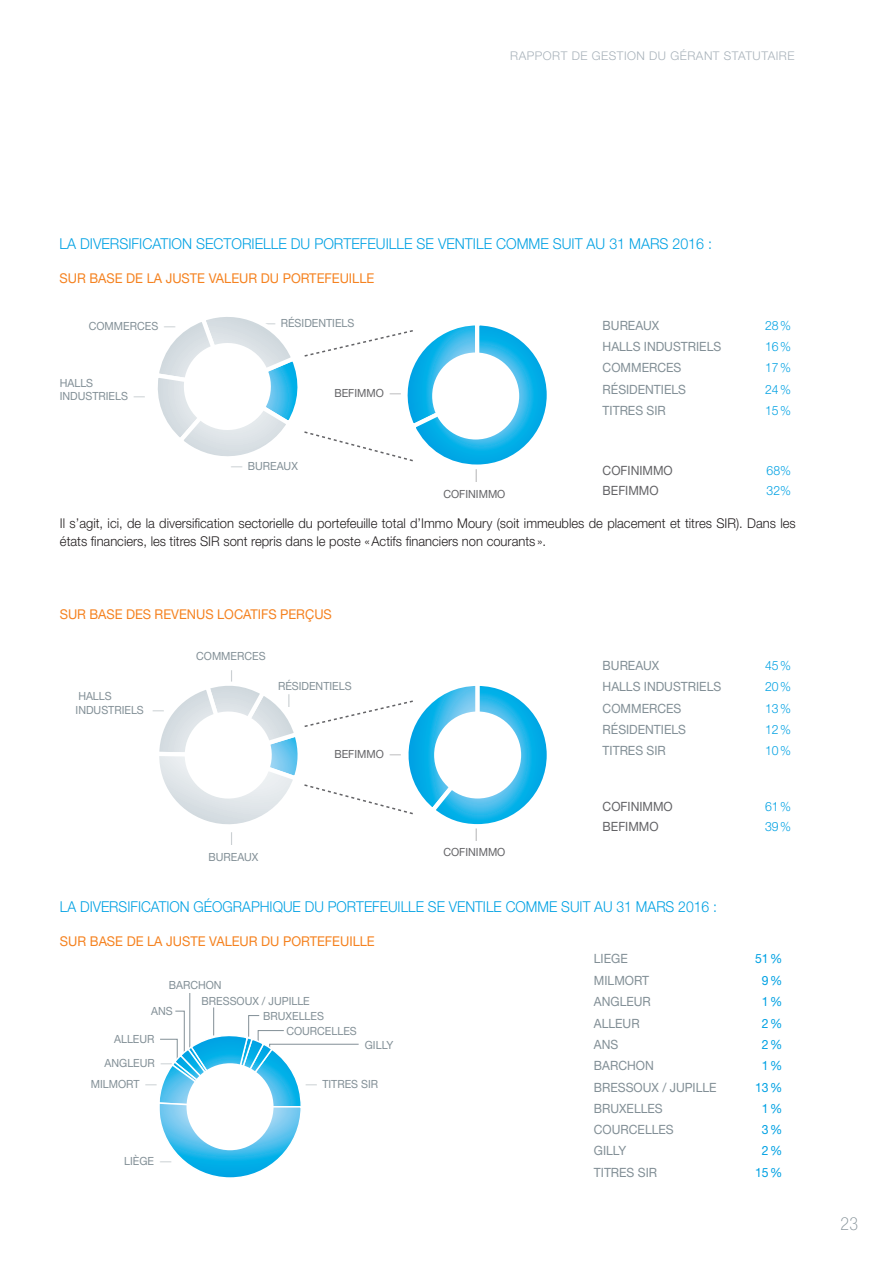
<style>
.page{position:relative;width:893px;height:1263px;background:#fff}
.page>*{position:absolute;margin:0;border:0;box-sizing:border-box;transform-origin:0 0}
.t1{font:100 condensed 18px "Helvetica Neue";color:#828f96}
.t2{font:300 15px "Helvetica Neue";color:#00a1e3;scale:.93 1}
.t3{font:300 15px "Helvetica Neue";color:#00a1e3;scale:.95 1}
.t4{font:300 13.5px/18px "Helvetica Neue";color:#231f20;scale:.96 1}
.t5{font:13.5px "Helvetica Neue";color:#f58220;scale:.95 1}
.t6{font:12.75px "Helvetica Neue";color:#828f96;scale:.95 1}
.t7{font:300 12.75px "Helvetica Neue";color:#00a1e3;scale:.96 1}
.t8{font:12.75px "Helvetica Neue";color:#636366;scale:.95 1}
.t9{font:12.75px "Helvetica Neue";color:#00a1e3;scale:.96 1}
.t10{font:100 condensed 12.75px "Helvetica Neue";color:#828f96}
.t11{font:100 condensed 12.75px "Helvetica Neue";color:#636366}
.t12{font:300 12px "Helvetica Neue";letter-spacing:.04em;color:#a8b2ba}
.t13{font:11.25px/13.5px "Helvetica Neue";color:#828f96;scale:.95 1}
.t14{font:11.25px "Helvetica Neue";color:#636366;scale:.95 1}
.s1{font-weight:100;font-stretch:condensed}
</style>
<div class="page">
<svg style="left:158px;top:317px;width:389px;height:148px"></svg>
<div style="left:432px;top:352px;width:87px;height:87px;background:#fff;border-radius:50%"></div>
<svg style="left:159px;top:686px;width:388px;height:139px"></svg>
<div style="left:434px;top:711px;width:87px;height:87px;background:#fff;border-radius:50%"></div>
<hr style="left:190px;top:993px;width:1px;height:57px;background:#828f96">
<svg style="left:159px;top:1007px;width:200px;height:171px"></svg>
<div style="left:187px;top:1063px;width:87px;height:87px;background:#fff;border-radius:50%"></div>
<p class="t12" style="left:510px;top:48px;width:286px">rapport de gestion du gérant statutaire</p>
<p class="t3" style="left:60px;top:235px;width:688px">La diversification sectorielle du portefeuille se ventile comme suit au 31 mars 2016 :</p>
<p class="t5" style="left:60px;top:270px;width:333px">SUR BASE DE LA JUSTE VALEUR DU PORTEFEUILLE</p>
<p class="t6" style="left:603px;top:318px;width:61px">BUREAUX</p>
<p class="t7" style="left:765px;top:317px;width:29px">28%</p>
<p class="t6" style="left:603px;top:339px;width:126px">HALLS INDUSTRIELS</p>
<p class="t7" style="left:765px;top:339px;width:29px">16%</p>
<p class="t6" style="left:603px;top:360px;width:84px">COMMERCES</p>
<p class="t7" style="left:765px;top:360px;width:29px">17%</p>
<p class="t6" style="left:603px;top:381px;width:89px">RÉSIDENTIELS</p>
<p class="t7" style="left:765px;top:381px;width:29px">24%</p>
<p class="t6" style="left:603px;top:403px;width:54px">TITRES SIR</p>
<p class="t7" style="left:765px;top:402px;width:29px">15%</p>
<p class="t13" style="left:89px;top:319px;width:18px">COMMER</p>
<p class="t13" style="left:137px;top:319px;width:42px">CES <span class="s1">—</span></p>
<p class="t13" style="left:264px;top:316px;width:97px"><span class="s1">—</span> RÉSIDENTIELS</p>
<p class="t13" style="left:60px;top:376px;width:91px">HALLS<br>INDUSTRIELS <span class="s1">—</span></p>
<p class="t14" style="left:334px;top:386px;width:72px">BEFIMMO <span class="s1">—</span></p>
<p class="t13" style="left:231px;top:459px;width:72px"><span class="s1">—</span> BUREAUX</p>
<p class="t11" style="left:468px;top:482px;width:14px;rotate:-90deg">—</p>
<p class="t14" style="left:443px;top:487px;width:67px">COFINIMMO</p>
<p class="t8" style="left:603px;top:463px;width:75px">COFINIMMO</p>
<p class="t7" style="left:767px;top:463px;width:27px">68%</p>
<p class="t8" style="left:603px;top:483px;width:61px">BEFIMMO</p>
<p class="t7" style="left:767px;top:483px;width:27px">32%</p>
<p class="t4" style="left:60px;top:513px;width:768px">Il s’agit, ici, de la diversification sectorielle du portefeuille total d’Immo Moury (soit immeubles de placement et titres SIR). Dans les états financiers, les titres SIR</p>
<p class="t4" style="left:223px;top:531px;width:338px">sont repris dans le poste « Actifs financiers non courants ».</p>
<p class="t5" style="left:60px;top:606px;width:288px">SUR BASE DES REVENUS LOCATIFS PERÇUS</p>
<p class="t13" style="left:76px;top:689px;width:95px">HALLS<br>INDUSTRIELS <span class="s1">—</span></p>
<p class="t13" style="left:196px;top:649px;width:18px">COMMER</p>
<p class="t13" style="left:244px;top:649px;width:16px">CES</p>
<p class="t10" style="left:224px;top:683px;width:14px;rotate:-90deg">—</p>
<p class="t13" style="left:278px;top:679px;width:79px">RÉSIDENTIELS</p>
<p class="t10" style="left:281px;top:707px;width:14px;rotate:-90deg">—</p>
<p class="t14" style="left:334px;top:747px;width:72px">BEFIMMO <span class="s1">—</span></p>
<p class="t10" style="left:224px;top:844px;width:14px;rotate:-90deg">—</p>
<p class="t13" style="left:208px;top:850px;width:54px">BUREAUX</p>
<p class="t11" style="left:468px;top:840px;width:14px;rotate:-90deg">—</p>
<p class="t14" style="left:443px;top:846px;width:67px">COFINIMMO</p>
<p class="t6" style="left:603px;top:658px;width:61px">BUREAUX</p>
<p class="t7" style="left:765px;top:658px;width:29px">45%</p>
<p class="t6" style="left:603px;top:679px;width:126px">HALLS INDUSTRIELS</p>
<p class="t7" style="left:765px;top:679px;width:29px">20%</p>
<p class="t6" style="left:603px;top:701px;width:84px">COMMERCES</p>
<p class="t7" style="left:765px;top:700px;width:29px">13%</p>
<p class="t6" style="left:603px;top:722px;width:89px">RÉSIDENTIELS</p>
<p class="t7" style="left:765px;top:722px;width:29px">12%</p>
<p class="t6" style="left:603px;top:743px;width:54px">TITRES SIR</p>
<p class="t7" style="left:765px;top:743px;width:29px">10%</p>
<p class="t8" style="left:603px;top:799px;width:75px">COFINIMMO</p>
<p class="t7" style="left:765px;top:798px;width:29px">61%</p>
<p class="t8" style="left:603px;top:819px;width:61px">BEFIMMO</p>
<p class="t7" style="left:765px;top:818px;width:29px">39%</p>
<p class="t2" style="left:60px;top:897px;width:708px">La diversification géographique du portefeuille se ventile comme suit au 31 mars 2016 :</p>
<p class="t5" style="left:60px;top:933px;width:333px">SUR BASE DE LA JUSTE VALEUR DU PORTEFEUILLE</p>
<p class="t6" style="left:594px;top:951px;width:36px">LIEGE</p>
<p class="t9" style="left:755px;top:951px;width:30px">51%</p>
<p class="t6" style="left:594px;top:973px;width:10px">MILMORT</p>
<p class="t9" style="left:762px;top:973px;width:23px">9%</p>
<p class="t6" style="left:594px;top:994px;width:37px">ANGLEUR</p>
<p class="t9" style="left:762px;top:994px;width:23px">1%</p>
<p class="t6" style="left:594px;top:1015px;width:17px">ALLEUR</p>
<p class="t9" style="left:762px;top:1015px;width:23px">2%</p>
<p class="t6" style="left:594px;top:1037px;width:18px">ANS</p>
<p class="t9" style="left:762px;top:1037px;width:23px">2%</p>
<p class="t6" style="left:594px;top:1058px;width:54px">BARCHON</p>
<p class="t9" style="left:762px;top:1058px;width:23px">1%</p>
<p class="t6" style="left:594px;top:1079px;width:19px">BRESSOUX</p>
<p class="t6" style="left:662px;top:1079px;width:39px">/ JUPILLE</p>
<p class="t9" style="left:755px;top:1079px;width:30px">13%</p>
<p class="t6" style="left:594px;top:1100px;width:18px">BRUXELLES</p>
<p class="t9" style="left:762px;top:1100px;width:23px">1%</p>
<p class="t6" style="left:594px;top:1122px;width:20px">COUR</p>
<p class="t6" style="left:629px;top:1122px;width:18px">CELLES</p>
<p class="t9" style="left:762px;top:1122px;width:23px">3%</p>
<p class="t6" style="left:594px;top:1143px;width:17px">GILLY</p>
<p class="t9" style="left:762px;top:1143px;width:23px">2%</p>
<p class="t6" style="left:594px;top:1164px;width:9px">TITRES</p>
<p class="t6" style="left:638px;top:1164px;width:8px">SIR</p>
<p class="t9" style="left:755px;top:1164px;width:30px">15%</p>
<p class="t13" style="left:169px;top:978px;width:57px">BARCHON</p>
<p class="t13" style="left:202px;top:993px;width:115px">BRESSOUX / JUPILLE</p>
<p class="t13" style="left:151px;top:1004px;width:24px">ANS</p>
<p class="t13" style="left:286px;top:1008px;width:76px;line-height:14.9px;text-indent:-23px">BRUXELLES<br>COURCELLES</p>
<p class="t13" style="left:114px;top:1032px;width:44px">ALLEUR</p>
<p class="t13" style="left:365px;top:1038px;width:32px">GILLY</p>
<p class="t13" style="left:105px;top:1056px;width:73px">ANGLEUR <span class="s1">—</span></p>
<p class="t13" style="left:91px;top:1077px;width:71px">M ILMORT <span class="s1">—</span></p>
<p class="t13" style="left:306px;top:1077px;width:66px"><span class="s1">—</span> TITRES SIR</p>
<p class="t13" style="left:124px;top:1154px;width:51px">LIÈGE <span class="s1">—</span></p>
<h1 class="t1" style="left:841px;top:1213px;width:19px">23</h1>
</div>
